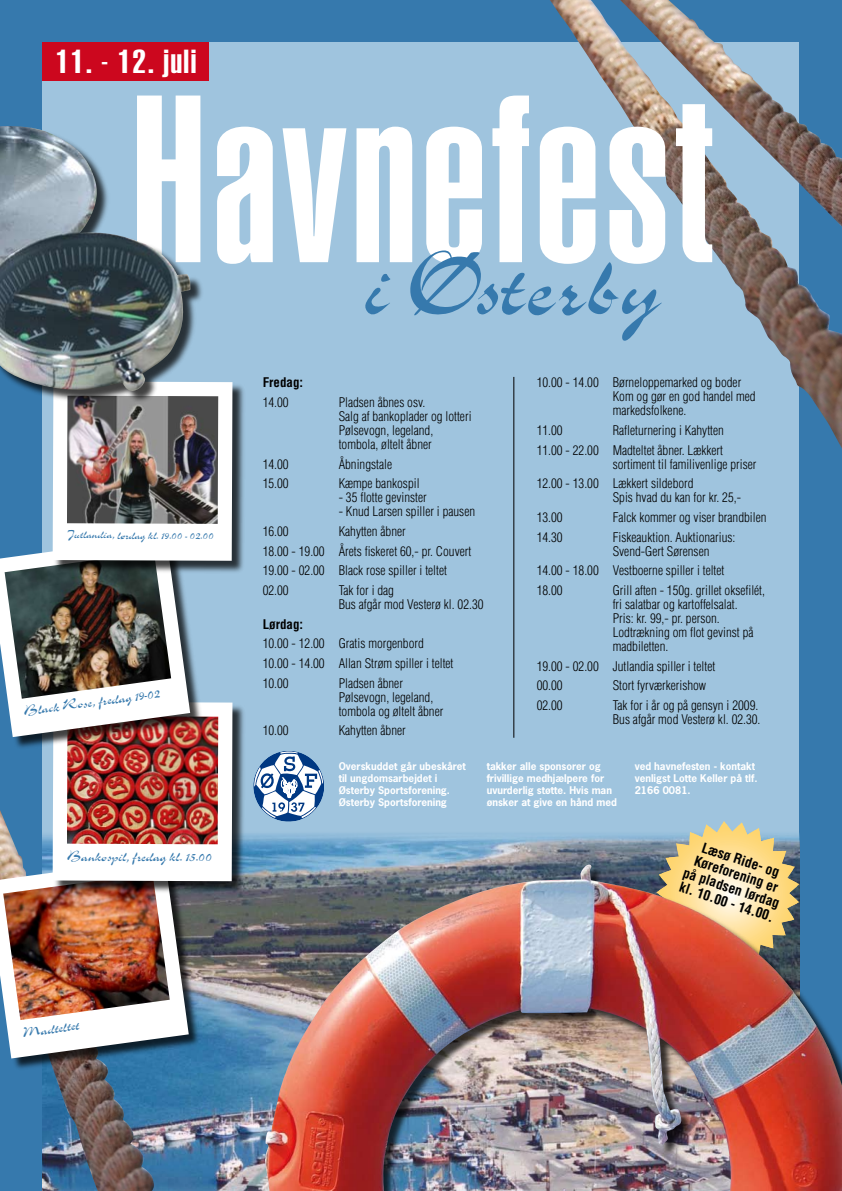
<style>
.page{position:relative;width:842px;height:1191px;background:#3679ad}
.page>*{position:absolute;margin:0;border:0;box-sizing:border-box;transform-origin:0 0}
.t1{font:900 extra-condensed 234px "Helvetica";letter-spacing:.02em;color:#fff}
.t2{font:100px "Slalom";letter-spacing:.02em;color:#3679ad}
.t3{font:900 extra-condensed 32.8px "Helvetica";letter-spacing:.02em;color:#fff;scale:1.3 1}
.t4{font:16px "Slalom";color:#3679ad}
.t5{font:700 condensed 13.8px/14.8px "Helvetica";color:#000;text-align:center}
.t6{font:300 condensed 13px/14px "Helvetica";color:#000}
.t7{font:13px "Slalom";color:#3679ad}
.t8{font:700 condensed 13px "Helvetica";color:#000}
.t9{font:700 10px/12px "News Gothic";color:#fff}
</style>
<div class="page">
<div style="left:43px;top:43px;width:756px;height:1148px;background:#9fc4de"></div>
<img style="left:193px;top:834px;width:463px;height:357px">
<img style="left:522px;top:0;width:67px;height:58px">
<img style="left:589px;top:0;width:253px;height:448px">
<img style="left:42px;top:1071px;width:151px;height:120px">
<hr style="left:513px;top:377px;width:1px;height:360px;background:#000">
<div style="left:43px;top:43px;width:166px;height:38px;background:#cc071e"></div>
<svg style="left:253px;top:751px;width:71px;height:70px"></svg>
<div style="left:0;top:858px;width:202px;height:213px;background:#000;opacity:.75"></div>
<div style="left:53px;top:702px;width:193px;height:192px;background:#000;opacity:.75"></div>
<div style="left:53px;top:381px;width:193px;height:193px;background:#000;opacity:.75"></div>
<img style="left:0;top:381px;width:232px;height:677px">
<img style="left:67px;top:395px;width:151px;height:129px">
<div style="left:0;top:127px;width:204px;height:277px;background:#000;opacity:.75"></div>
<img style="left:0;top:122px;width:192px;height:270px">
<svg style="left:656px;top:821px;width:143px;height:43px"></svg>
<img style="left:264px;top:864px;width:578px;height:327px">
<h3 class="t3" style="left:55px;top:43px;width:110px">11. - 12. juli</h3>
<h1 class="t1" style="left:130px;top:46px;width:585px">Havnefest</h1>
<h2 class="t2" style="left:362px;top:229px;width:298px">i Østerby</h2>
<p class="t7" style="left:67px;top:527px;width:149px">Jutlandia, lørdag kl. 19.00 - 02.00</p>
<p class="t4" style="left:22px;top:702px;width:139px;rotate:-8deg">Black Rose, fredag 19-02</p>
<p class="t4" style="left:67px;top:847px;width:147px">Bankospil, fredag kl. 15.00</p>
<p class="t4" style="left:21px;top:1023px;width:59px;rotate:-8deg">Madteltet</p>
<p class="t8" style="left:263px;top:374px;width:42px">Fredag:</p>
<p class="t6" style="left:263px;top:395px;width:27px">14.00</p>
<p class="t6" style="left:339px;top:395px;width:134px">Pladsen åbnes osv.<br>Salg af bankoplader og lotteri<br>Pølsevogn, legeland, tombola, øltelt åbner</p>
<p class="t6" style="left:263px;top:457px;width:27px">14.00</p>
<p class="t6" style="left:339px;top:457px;width:55px">Åbningstale</p>
<p class="t6" style="left:263px;top:476px;width:27px">15.00</p>
<p class="t6" style="left:339px;top:476px;width:82px">Kæmpe bankospil</p>
<p class="t6" style="left:339px;top:490px;width:90px">- 35 flotte gevinster</p>
<p class="t6" style="left:339px;top:504px;width:138px">- Knud Larsen spiller i pausen</p>
<p class="t6" style="left:263px;top:524px;width:27px">16.00</p>
<p class="t6" style="left:263px;top:521px;width:210px;line-height:19.7px;text-indent:76px">Kahytten åbner<br>18.00 - 19.00 Årets fiskeret 60,- pr. Couvert<br>19.00 - 02.00 Black rose spiller i teltet<br>02.00</p>
<p class="t6" style="left:339px;top:583px;width:146px">Tak for i dag<br>Bus afgår mod Vesterø kl. 02.30</p>
<p class="t8" style="left:263px;top:616px;width:42px">Lørdag:</p>
<p class="t6" style="left:263px;top:634px;width:192px;line-height:19.7px">10.00 - 12.00 Gratis morgenbord<br>10.00 - 14.00 Allan Strøm spiller i teltet<br>10.00</p>
<p class="t6" style="left:339px;top:676px;width:106px">Pladsen åbner<br>Pølsevogn, legeland, tombola og øltelt åbner</p>
<p class="t6" style="left:263px;top:723px;width:27px">10.00</p>
<p class="t6" style="left:339px;top:723px;width:69px">Kahytten åbner</p>
<p class="t6" style="left:613px;top:375px;width:144px;text-indent:-76px">10.00 - 14.00 Børneloppemarked og boder<br>Kom og gør en god handel med markedsfolkene.</p>
<p class="t6" style="left:537px;top:423px;width:27px">11.00</p>
<p class="t6" style="left:537px;top:420px;width:189px;line-height:19.7px;text-align:right">Rafleturnering i Kahytten<br>11.00 - 22.00 Madteltet åbner. Lækkert</p>
<p class="t6" style="left:537px;top:454px;width:221px;line-height:19.7px;text-indent:76px">sortiment til familivenlige priser<br>12.00 - 13.00 Lækkert sildebord</p>
<p class="t6" style="left:613px;top:490px;width:130px">Spis hvad du kan for kr. 25,-</p>
<p class="t6" style="left:537px;top:510px;width:27px">13.00</p>
<p class="t6" style="left:613px;top:510px;width:155px">Falck kommer og viser brandbilen</p>
<p class="t6" style="left:537px;top:530px;width:27px">14.30</p>
<p class="t6" style="left:613px;top:530px;width:124px">Fiskeauktion. Auktionarius:<br>Svend-Gert Sørensen</p>
<p class="t6" style="left:537px;top:561px;width:189px;line-height:19.7px">14.00 - 18.00 Vestboerne spiller i teltet<br>18.00</p>
<p class="t6" style="left:613px;top:583px;width:154px">Grill aften - 150g. grillet oksefilét, fri salatbar og kartoffelsalat.<br>Pris: kr. 99,- pr. person.<br>Lodtrækning om flot gevinst på madbiletten.</p>
<p class="t6" style="left:537px;top:656px;width:180px;line-height:19.7px">19.00 - 02.00 Jutlandia spiller i teltet<br>00.00</p>
<p class="t6" style="left:613px;top:678px;width:95px">Stort fyrværkerishow</p>
<p class="t6" style="left:537px;top:698px;width:27px">02.00</p>
<p class="t6" style="left:613px;top:698px;width:149px">Tak for i år og på gensyn i 2009.<br>Bus afgår mod Vesterø kl. 02.30.</p>
<p class="t9" style="left:339px;top:760px;width:129px">Overskuddet går ubeskåret til ungdomsarbejdet i<br>Østerby Sportsforening.<br>Østerby Sportsforening</p>
<p class="t9" style="left:487px;top:760px;width:132px">takker alle sponsorer og frivillige medhjælpere for uvurderlig støtte. Hvis man ønsker at give en hånd med</p>
<p class="t9" style="left:635px;top:760px;width:124px">ved havnefesten - kontakt venligst Lotte Keller på tlf.<br>2166 0081.</p>
<p class="t5" style="left:695px;top:837px;width:102px;rotate:18deg">Læsø Ride- og<br>Køreforening er på pladsen lørdag kl. 10.00 - 14.00.</p>
</div>
